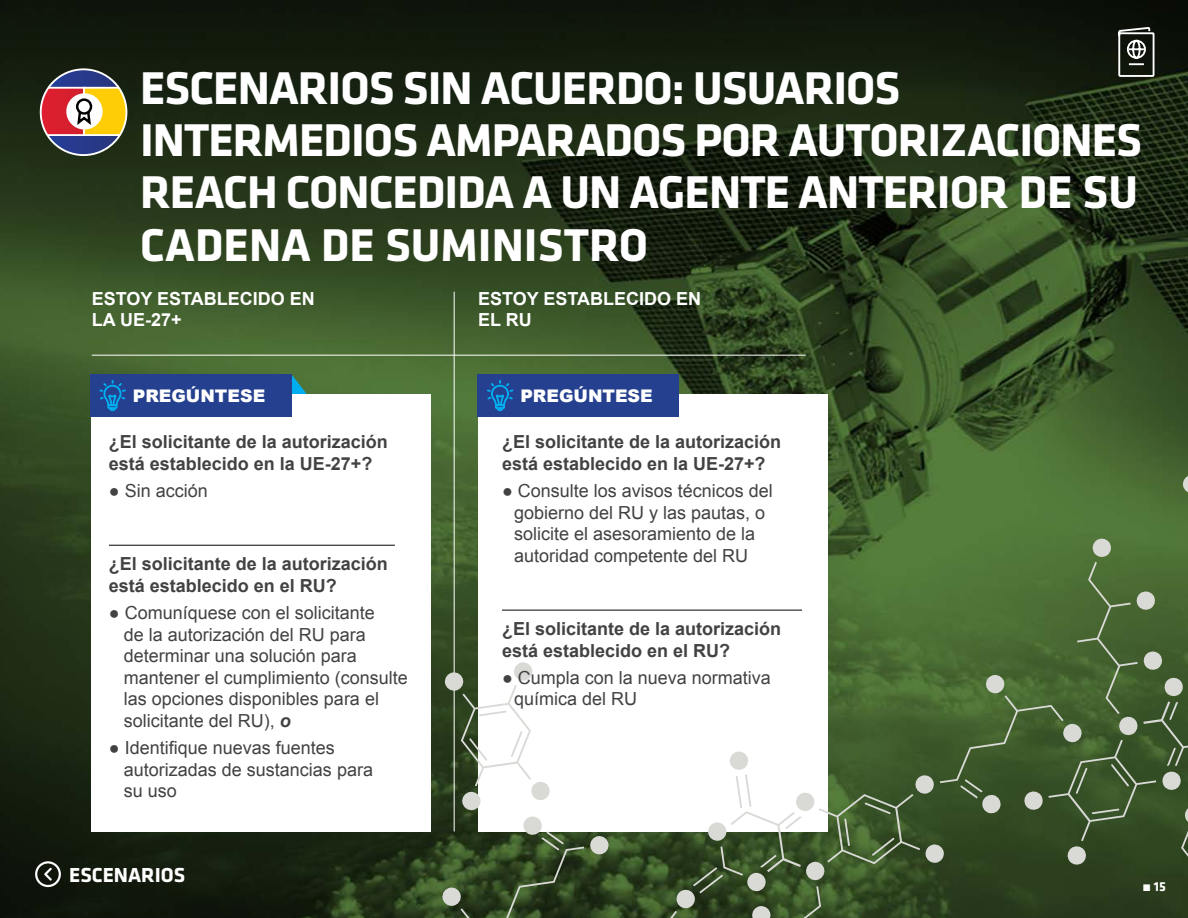
<style>
.page{position:relative;width:1188px;height:918px;background:#fff}
.page>*{position:absolute;margin:0;border:0;box-sizing:border-box;transform-origin:0 0}
.Body_Copy{font:700 47.55px/52.2px "Klavika";letter-spacing:-.02em;color:#fff}
.Body_Copy-2{font:700 21px "Klavika";color:#fff}
.Body_Copy-3{font:18px/21.6px "Arial";color:#424242}
.Body_Copy-4{font:700 18px/21.6px "Arial";color:#424242}
.Body_Copy-5{font:700 18px/21.6px "Arial";color:#fff}
.Body_Copy-6{font:900 17.4px "Arial";color:#fff}
.t1{font:700 13.5px "Klavika";color:#fff}
.s1{font-weight:700;font-style:italic}
</style>
<div class="page">
<img style="left:0;top:0;width:1188px;height:918px">
<svg style="left:41px;top:69px;width:85px;height:86px;background:#364892"></svg>
<svg style="left:41px;top:87px;width:85px;height:49px"></svg>
<div style="left:40px;top:68px;width:87px;height:88px;border:2px solid #fff;border-radius:50%"></div>
<hr style="left:454px;top:292px;width:1px;height:540px;background:#fff">
<hr style="left:92px;top:355px;width:714px;height:1px;background:#fff">
<svg style="left:292px;top:375px;width:26px;height:19px"></svg>
<svg style="left:679px;top:375px;width:4px;height:19px"></svg>
<div style="left:92px;top:394px;width:339px;height:438px;background:#fff"></div>
<hr style="left:109px;top:545px;width:286px;height:1px;background:#424242">
<div style="left:90px;top:375px;width:202px;height:42px;background:#25408f"></div>
<svg style="left:99px;top:380px;width:27px;height:31px"></svg>
<div style="left:478px;top:394px;width:350px;height:438px;background:#fff"></div>
<div style="left:477px;top:375px;width:202px;height:42px;background:#25408f"></div>
<svg style="left:487px;top:380px;width:27px;height:31px"></svg>
<svg style="left:590px;top:835px;width:19px;height:20px"></svg>
<svg style="left:1182px;top:474px;width:6px;height:20px"></svg>
<svg style="left:442px;top:662px;width:142px;height:256px"></svg>
<svg style="left:646px;top:537px;width:542px;height:381px"></svg>
<hr style="left:502px;top:609px;width:300px;height:2px;background:#424242">
<svg style="left:34px;top:861px;width:27px;height:26px"></svg>
<svg style="left:1117px;top:26px;width:38px;height:52px"></svg>
<p class="Body_Copy" style="left:140px;top:63px;width:1004px">ESCENARIOS SIN ACUERDO: USUARIOS INTERMEDIOS AMPARADOS POR AUTORIZACIONES REACH CONCEDIDA A UN AGENTE ANTERIOR DE SU CADENA DE SUMINISTRO</p>
<p class="Body_Copy-5" style="left:92px;top:288px;width:225px">ESTOY ESTABLECIDO EN<br>LA UE-27+</p>
<p class="Body_Copy-5" style="left:478px;top:288px;width:225px">ESTOY ESTABLECIDO EN<br>EL RU</p>
<p class="Body_Copy-6" style="left:133px;top:383px;width:134px">PREGÚNTESE</p>
<p class="Body_Copy-6" style="left:520px;top:383px;width:134px">PREGÚNTESE</p>
<p class="Body_Copy-4" style="left:502px;top:432px;width:281px">¿El solicitante de la autorización está establecido en la UE-27+?</p>
<p class="Body_Copy-3" style="left:514px;top:480px;width:260px;text-indent:-12px">● Consulte los avisos técnicos del gobierno del RU y las pautas, o solicite el asesoramiento de la autoridad competente del RU</p>
<p class="Body_Copy-4" style="left:109px;top:432px;width:281px">¿El solicitante de la autorización está establecido en la UE-27+?</p>
<p class="Body_Copy-3" style="left:109px;top:480px;width:100px">● Sin acción</p>
<p class="Body_Copy-4" style="left:109px;top:554px;width:281px">¿El solicitante de la autorización está establecido en el RU?</p>
<p class="Body_Copy-3" style="left:124px;top:602px;width:286px;text-indent:-15px">● Comuníquese con el solicitante<br>de la autorización del RU para determinar una solución para mantener el cumplimiento (consulte las opciones disponibles para el solicitante del RU), <span class="s1">o</span></p>
<p class="Body_Copy-3" style="left:124px;top:737px;width:251px;text-indent:-15px">● Identifique nuevas fuentes autorizadas de sustancias para su uso</p>
<p class="Body_Copy-4" style="left:502px;top:619px;width:281px">¿El solicitante de la autorización está establecido en el RU?</p>
<p class="Body_Copy-3" style="left:514px;top:667px;width:258px;text-indent:-12px">● Cumpla con la nueva normativa química del RU</p>
<p class="Body_Copy-2" style="left:69px;top:864px;width:118px">ESCENARIOS</p>
<p class="t1" style="left:1142px;top:880px;width:25px">• 15</p>
</div>
